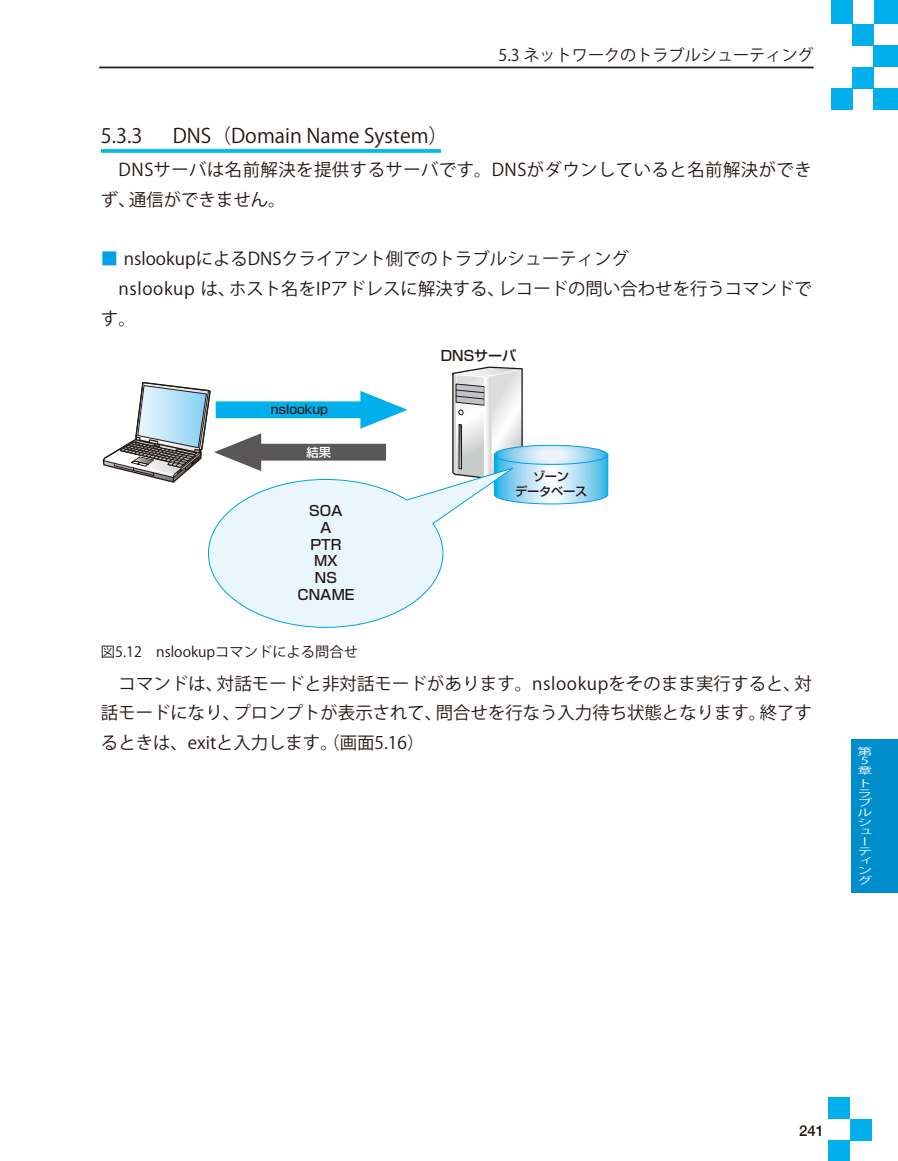
<style>
.page{position:relative;width:898px;height:1161px;background:#fff}
.page>*{position:absolute;margin:0;border:0;box-sizing:border-box;transform-origin:0 0}
.t1{font:19.78px "Koz Go Pr 6 N";color:#221815}
.t2{font:17.32px/29.8px "Koz Go Pr 6 N";color:#221815;text-align:justify}
.t3{font:17.32px/29.8px "Koz Go Pr 6 N";letter-spacing:.03em;color:#221815}
.t4{font:16.1px "Koz Go Pr 6 N";color:#221815}
.t5{font:500 14.88px "Helvetica Neue";color:#221815}
.t6{font:14.17px "Koz Go Pr 6 N";color:#221815}
.t7{font:14px/16.8px "Shin Go Pro Medium 90 pv RKSJ H";color:#221815;text-align:center}
.t8{font:12.25px/14.7px "Shin Go Pro Medium 90 pv RKSJ H";letter-spacing:-.03em;color:#221815;text-align:center}
.t9{font:12.25px "Shin Go Pro Medium 90 pv RKSJ H";color:#221815}
.t10{font:12.25px "Shin Go Pro Medium 90 pv RKSJ H";color:#fff}
.t11{font:9.62px/9.6px "Koz Go Pr 6 N";color:#fff;scale:1.54 1}
.s1{color:#00a0e9}
</style>
<div class="page">
<div style="left:873px;top:89px;width:25px;height:21px;background:#00afec"></div>
<div style="left:831px;top:89px;width:21px;height:21px;background:#00afec"></div>
<div style="left:852px;top:67px;width:21px;height:22px;background:#00afec"></div>
<div style="left:873px;top:46px;width:25px;height:21px;background:#00afec"></div>
<div style="left:852px;top:24px;width:22px;height:22px;background:#00afec"></div>
<div style="left:831px;top:0;width:21px;height:24px;background:#00afec"></div>
<div style="left:874px;top:0;width:24px;height:24px;background:#00afec"></div>
<div style="left:828px;top:1140px;width:22px;height:21px;background:#00afec"></div>
<div style="left:850px;top:1119px;width:22px;height:21px;background:#00afec"></div>
<div style="left:828px;top:1097px;width:22px;height:22px;background:#00afec"></div>
<hr style="left:99px;top:67px;width:715px;height:1px;background:#221815">
<div style="left:852px;top:739px;width:46px;height:154px;background:#008dcb"></div>
<svg style="left:101px;top:149px;width:340px;height:4px"></svg>
<svg style="left:452px;top:366px;width:156px;height:139px"></svg>
<div style="left:494px;top:445px;width:114px;height:20px;border:1px solid #00a0df;border-radius:50%"></div>
<svg style="left:103px;top:382px;width:305px;height:101px"></svg>
<svg style="left:208px;top:466px;width:310px;height:162px"></svg>
<p class="t4" style="left:498px;top:46px;width:317px">5.3 ネットワークのトラブルシューティング</p>
<p class="t1" style="left:101px;top:125px;width:43px">5.3.3</p>
<p class="t1" style="left:173px;top:125px;width:277px">DNS（Domain Name System）</p>
<p class="t3" style="left:101px;top:155px;width:712px;text-indent:18px">DNSサーバは名前解決を提供するサーバです。DNSがダウンしていると名前解決ができず、通信ができません。</p>
<p class="t2" style="left:101px;top:244px;width:529px"><span class="s1">■</span> nslookupによるDNSクライアント側でのトラブルシューティング</p>
<p class="t2" style="left:118px;top:274px;width:695px">nslookup は、ホスト名をIPアドレスに解決する、レコードの問い合わせを行うコマンドで</p>
<p class="t2" style="left:101px;top:304px;width:36px">す。</p>
<p class="t7" style="left:441px;top:346px;width:77px">DNSサーバ</p>
<p class="t9" style="left:271px;top:399px;width:59px">nslookup</p>
<p class="t10" style="left:306px;top:442px;width:26px">結果</p>
<p class="t7" style="left:297px;top:500px;width:59px">SOA<br>A<br>PTR<br>MX<br>NS<br>CNAME</p>
<p class="t8" style="left:515px;top:468px;width:74px">ゾーン<br>データベース</p>
<p class="t6" style="left:101px;top:644px;width:258px">図5.12　nslookupコマンドによる問合せ</p>
<p class="t2" style="left:101px;top:669px;width:712px;text-indent:18px">コマンドは、対話モードと非対話モードがあります。nslookupをそのまま実行すると、対話モードになり、プロンプトが表示されて、問合せを行なう入力待ち状態となります。終了するときは、exitと入力します。（画面5.16）</p>
<p class="t11" style="left:857px;top:747px;width:11px;line-height:9.1px;text-align:center">第<br>5</p>
<p class="t11" style="left:857px;top:764px;width:11px;line-height:13px">章ト</p>
<p class="t11" style="left:857px;top:788px;width:11px">ラブルシューティング</p>
<p class="t5" style="left:799px;top:1118px;width:26px">241</p>
</div>
